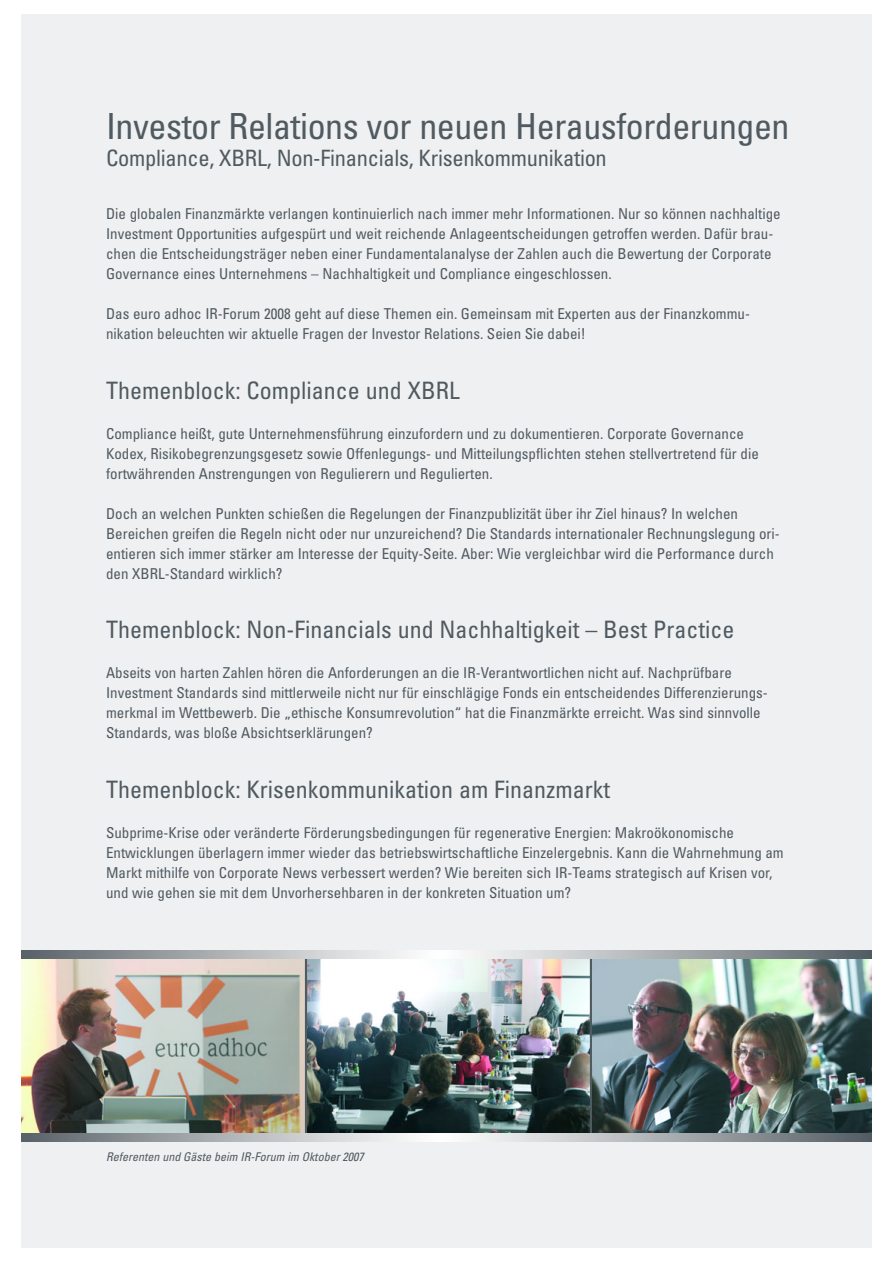
<style>
.page{position:relative;width:893px;height:1263px;background:#fff}
.page>*{position:absolute;margin:0;border:0;box-sizing:border-box;transform-origin:0 0}
.t1{font:condensed 36px "Univers";letter-spacing:-.015em;color:#505a61}
.t2{font:condensed 24px "Univers";color:#505a61}
.t3{font:condensed 22.5px "Univers";letter-spacing:-.015em;color:#505a61}
.t4{font:condensed 15px/20px "Univers";color:#505a61}
.t5{font:italic condensed 12px "Univers";color:#505a61}
</style>
<div class="page">
<div style="left:21px;top:15px;width:850px;height:1233px;background:#eff0f1"></div>
<img style="left:21px;top:959px;width:284px;height:174px">
<img style="left:307px;top:959px;width:283px;height:174px">
<img style="left:592px;top:959px;width:279px;height:174px">
<hr style="left:305px;top:957px;width:2px;height:178px;background:#505a61">
<hr style="left:590px;top:957px;width:2px;height:178px;background:#505a61">
<div style="left:316px;top:1133px;width:247px;height:9px;background:#d3d5d6"></div>
<div style="left:325px;top:1133px;width:229px;height:9px;background:#d6d8da"></div>
<div style="left:334px;top:1133px;width:211px;height:9px;background:#dadbdc"></div>
<div style="left:343px;top:1133px;width:193px;height:9px;background:#dddfdf"></div>
<div style="left:352px;top:1133px;width:175px;height:9px;background:#e0e1e3"></div>
<div style="left:361px;top:1133px;width:157px;height:9px;background:#e4e5e5"></div>
<div style="left:373px;top:1133px;width:134px;height:9px;background:#e8e9e9"></div>
<div style="left:382px;top:1133px;width:116px;height:9px;background:#ebeced"></div>
<div style="left:393px;top:1133px;width:94px;height:9px;background:#efeff0"></div>
<div style="left:404px;top:1133px;width:72px;height:9px;background:#f3f3f4"></div>
<div style="left:415px;top:1133px;width:50px;height:9px;background:#f7f7f7"></div>
<div style="left:426px;top:1133px;width:27px;height:9px;background:#fbfbfb"></div>
<div style="left:316px;top:950px;width:247px;height:9px;background:#d3d5d6"></div>
<div style="left:325px;top:950px;width:229px;height:9px;background:#d6d8da"></div>
<div style="left:334px;top:950px;width:211px;height:9px;background:#dadbdc"></div>
<div style="left:343px;top:950px;width:193px;height:9px;background:#dddfdf"></div>
<div style="left:352px;top:950px;width:175px;height:9px;background:#e0e1e3"></div>
<div style="left:361px;top:950px;width:157px;height:9px;background:#e4e5e5"></div>
<div style="left:373px;top:950px;width:134px;height:9px;background:#e8e9e9"></div>
<div style="left:382px;top:950px;width:116px;height:9px;background:#ebeced"></div>
<div style="left:393px;top:950px;width:94px;height:9px;background:#efeff0"></div>
<div style="left:404px;top:950px;width:72px;height:9px;background:#f3f3f4"></div>
<div style="left:415px;top:950px;width:50px;height:9px;background:#f7f7f7"></div>
<div style="left:426px;top:950px;width:27px;height:9px;background:#fbfbfb"></div>
<h1 class="t1" style="left:106px;top:103px;width:685px">Investor Relations vor neuen Herausforderungen</h1>
<h3 class="t3" style="left:106px;top:144px;width:502px">Compliance, XBRL, Non-Financials, Krisenkommunikation</h3>
<p class="t4" style="left:106px;top:203px;width:676px">Die globalen Finanzmärkte verlangen kontinuierlich nach immer mehr Informationen. Nur so können nachhaltige Investment Opportunities aufgespürt und weit reichende Anlageentscheidungen getroffen werden. Dafür brau&shy;chen die Entscheidungsträger neben einer Fundamentalanalyse der Zahlen auch die Bewertung der Corporate Governance eines Unternehmens – Nachhaltigkeit und Compliance eingeschlossen.</p>
<p class="t4" style="left:106px;top:303px;width:645px">Das euro adhoc IR-Forum 2008 geht auf diese Themen ein. Gemeinsam mit Experten aus der Finanzkommu&shy;nikation beleuchten wir aktuelle Fragen der Investor Relations. Seien Sie dabei!</p>
<h2 class="t2" style="left:106px;top:375px;width:355px">Themenblock: Compliance und XBRL</h2>
<p class="t4" style="left:106px;top:423px;width:654px">Compliance heißt, gute Unternehmensführung einzufordern und zu dokumentieren. Corporate Governance<br>Kodex, Risikobegrenzungsgesetz sowie Offenlegungs- und Mitteilungspflichten stehen stellvertretend für die fortwährenden Anstrengungen von Regulierern und Regulierten.</p>
<p class="t4" style="left:106px;top:503px;width:675px">Doch an welchen Punkten schießen die Regelungen der Finanzpublizität über ihr Ziel hinaus? In welchen Bereichen greifen die Regeln nicht oder nur unzureichend? Die Standards internationaler Rechnungslegung ori&shy;entieren sich immer stärker am Interesse der Equity-Seite. Aber: Wie vergleichbar wird die Performance durch den XBRL-Standard wirklich?</p>
<h2 class="t2" style="left:106px;top:615px;width:630px">Themenblock: Non-Financials und Nachhaltigkeit – Best Practice</h2>
<p class="t4" style="left:106px;top:663px;width:663px">Abseits von harten Zahlen hören die Anforderungen an die IR-Verantwortlichen nicht auf. Nachprüfbare Investment Standards sind mittlerweile nicht nur für einschlägige Fonds ein entscheidendes Differenzierungs&shy;merkmal im Wettbewerb. Die „ethische Konsumrevolution“ hat die Finanzmärkte erreicht. Was sind sinnvolle Standards, was bloße Absichtserklärungen?</p>
<h2 class="t2" style="left:106px;top:775px;width:506px">Themenblock: Krisenkommunikation am Finanzmarkt</h2>
<p class="t4" style="left:106px;top:823px;width:679px">Subprime-Krise oder veränderte Förderungsbedingungen für regenerative Energien: Makroökonomische Entwicklungen überlagern immer wieder das betriebswirtschaftliche Einzelergebnis. Kann die Wahrnehmung am Markt mithilfe von Corporate News verbessert werden? Wie bereiten sich IR-Teams strategisch auf Krisen vor, und wie gehen sie mit dem Unvorhersehbaren in der konkreten Situation um?</p>
<p class="t5" style="left:106px;top:1149px;width:262px">Referenten und Gäste beim IR-Forum im Oktober2007</p>
</div>
